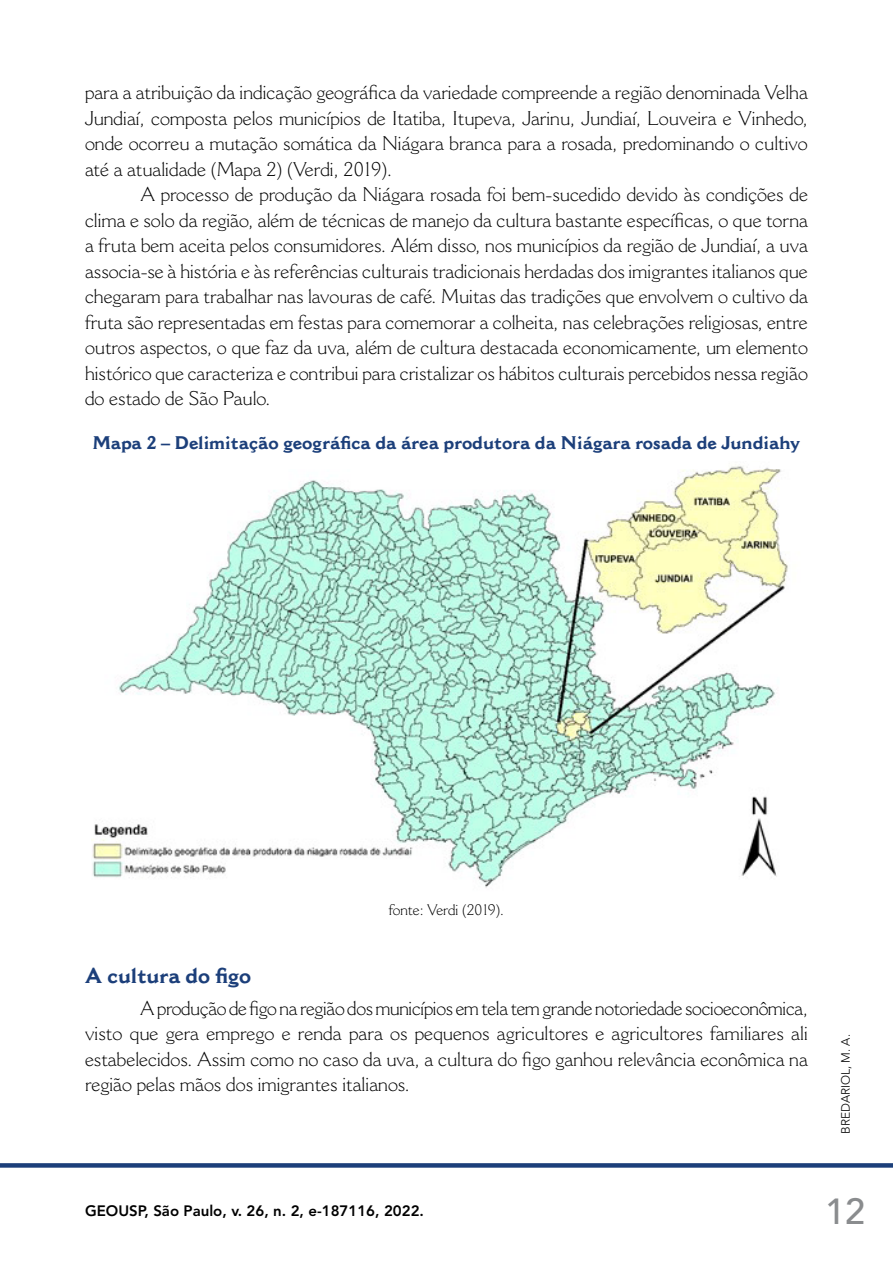
<style>
.page{position:relative;width:893px;height:1263px;background:#fff}
.page>*{position:absolute;margin:0;border:0;box-sizing:border-box;transform-origin:0 0}
.t1{font:500 36px "Avenir LT Std";color:#8a8c8e}
.t2{font:700 21px "Cantoria MT Std";color:#1c3f7a}
.t3{font:300 19.5px/25.5px "Cantoria MT Std";color:#000;text-align:justify}
.t4{font:700 18px "Cantoria MT Std";color:#1c3f7a}
.t5{font:800 15px "Avenir LT Std";color:#000}
.t6{font:300 15px "Cantoria MT Std";color:#000}
.t7{font:300 12px "Avenir LT Std";color:#000}
</style>
<div class="page">
<div style="left:0;top:1163px;width:893px;height:5px;background:#1c3f7a"></div>
<img style="left:91px;top:466px;width:697px;height:422px">
<p class="t3" style="left:85px;top:80px;width:724px">para a atribuição da indicação geográfica da variedade compreende a região denominada Velha Jundiaí, composta pelos municípios de Itatiba, Itupeva, Jarinu, Jundiaí, Louveira e Vinhedo, onde ocorreu a mutação somática da Niágara branca para a rosada, predominando o cultivo até a atualidade (Mapa 2) (Verdi, 2019).</p>
<p class="t3" style="left:85px;top:182px;width:724px;text-indent:55px">A processo de produção da Niágara rosada foi bem-sucedido devido às condições de clima e solo da região, além de técnicas de manejo da cultura bastante específicas, o que torna a fruta bem aceita pelos consumidores. Além disso, nos municípios da região de Jundiaí, a uva associa-se à história e às referências culturais tradicionais herdadas dos imigrantes italianos que chegaram para trabalhar nas lavouras de café. Muitas das tradições que envolvem o cultivo da fruta são representadas em festas para comemorar a colheita, nas celebrações religiosas, entre outros aspectos, o que faz da uva, além de cultura destacada economicamente, um elemento histórico que caracteriza e contribui para cristalizar os hábitos culturais percebidos nessa região do estado de São Paulo.</p>
<p class="t4" style="left:93px;top:432px;width:709px">Mapa 2 – Delimitação geográfica da área produtora da Niágara rosada de Jundiahy</p>
<p class="t6" style="left:389px;top:901px;width:117px">fonte: Verdi (2019).</p>
<p class="t2" style="left:85px;top:963px;width:168px">A cultura do figo</p>
<p class="t3" style="left:85px;top:995px;width:724px;text-indent:55px">A produção de figo na região dos municípios em tela tem grande notoriedade socioeconômica, visto que gera emprego e renda para os pequenos agricultores e agricultores familiares ali estabelecidos. Assim como no caso da uva, a cultura do figo ganhou relevância econômica na região pelas mãos dos imigrantes italianos.</p>
<p class="t7" style="left:838px;top:1134px;width:101px;rotate:-90deg">BREDARIOL, M. A.</p>
<p class="t5" style="left:85px;top:1202px;width:340px">GEOUSP, São Paulo, v. 26, n. 2, e-187116, 2022.</p>
<h1 class="t1" style="left:825px;top:1191px;width:42px">12</h1>
</div>
